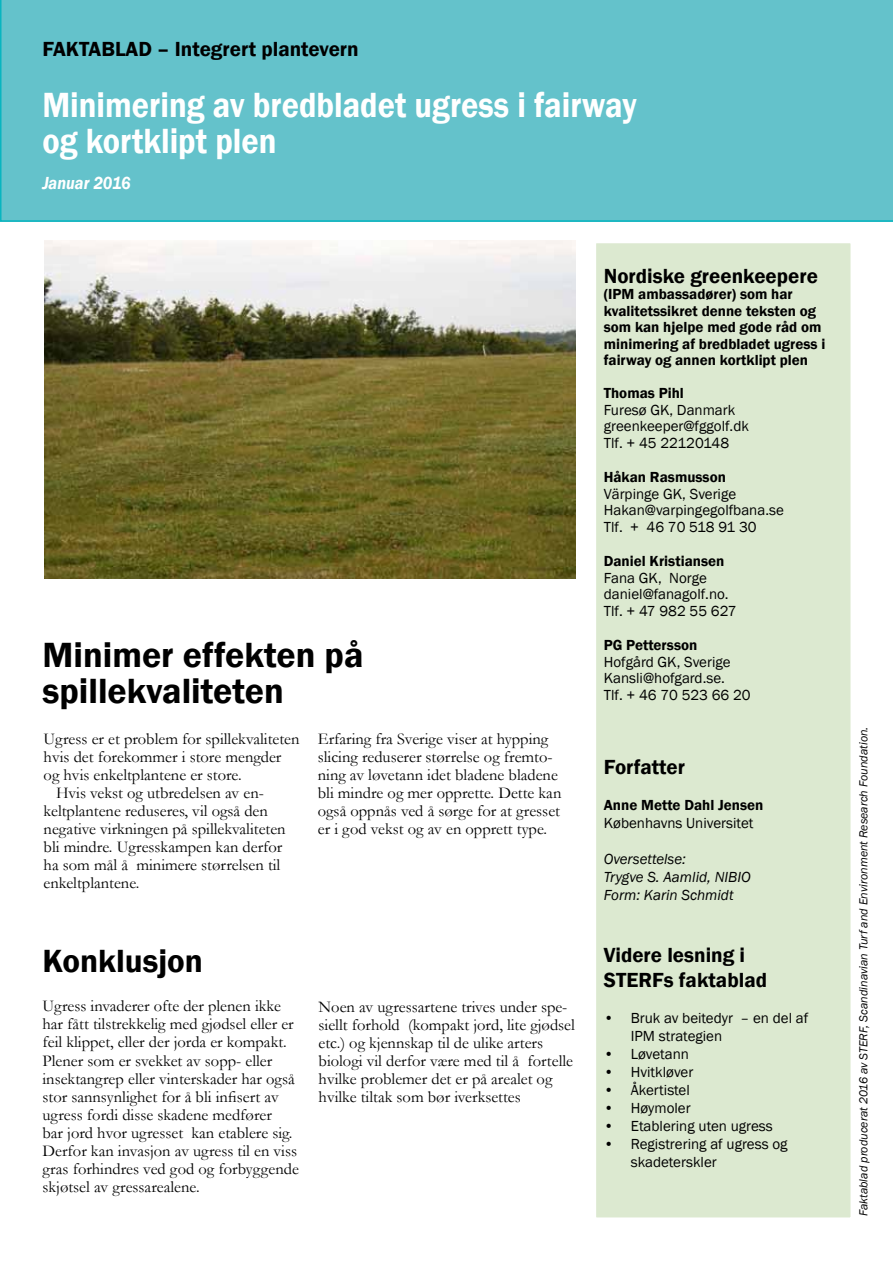
<style>
.page{position:relative;width:893px;height:1263px;background:#fff}
.page>*{position:absolute;margin:0;border:0;box-sizing:border-box;transform-origin:0 0}
.t1{font:600 36px/36px "Franklin Gothic";color:#fff;scale:.9 1}
.t2{font:600 36px/36px "Franklin Gothic";color:#000}
.t3{font:600 33px "Franklin Gothic";color:#000}
.t4{font:600 21px/25.2px "Franklin Gothic";color:#000}
.t5{font:italic 600 18px "Franklin Gothic";color:#fff;scale:.9 1}
.t6{font:16.5px/18px "Garamond";color:#000}
.t7{font:15px/16.5px "Franklin Gothic";color:#000}
.t8{font:600 15px/16.5px "Franklin Gothic";color:#000}
.t9{font:italic 15px/18px "Franklin Gothic";color:#000}
.t10{font:italic 12px "Franklin Gothic";color:#000}
</style>
<div class="page">
<div style="left:0;top:0;width:893px;height:222px;background:#64c2cb"></div>
<div style="left:593px;top:240px;width:260px;height:980px;background:#dce9d0;border:3px solid #fff"></div>
<img style="left:45px;top:240px;width:531px;height:338px">
<p class="t4" style="left:42px;top:36px;width:318px">Faktablad – Integrert plantevern</p>
<h1 class="t1" style="left:42px;top:87px;width:662px">Minimering av bredbladet ugress i fairway og kortklipt plen</h1>
<p class="t5" style="left:42px;top:171px;width:100px">Januar 2016</p>
<h1 class="t2" style="left:43px;top:638px;width:322px">Minimer effekten på spillekvaliteten</h1>
<p class="t6" style="left:318px;top:730px;width:245px">Erfaring fra Sverige viser at hypping slicing reduserer størrelse og fremto&shy;ning av løvetann idet bladene bladene bli mindre og mer opprette. Dette kan også oppnås ved å sørge for at gresset er i god vekst og av en opprett type.</p>
<p class="t6" style="left:44px;top:730px;width:257px">Ugress er et problem for spillekvaliteten</p>
<p class="t6" style="left:44px;top:748px;width:239px">hvis det forekommer i store mengder</p>
<p class="t6" style="left:44px;top:766px;width:200px">og hvis enkeltplantene er store.</p>
<p class="t6" style="left:56px;top:784px;width:209px">Hvis vekst og utbredelsen av en-</p>
<p class="t6" style="left:44px;top:802px;width:226px">keltplantene reduseres, vil også den</p>
<p class="t6" style="left:44px;top:820px;width:244px">negative virkningen på spillekvaliteten</p>
<p class="t6" style="left:44px;top:838px;width:240px">bli mindre. Ugresskampen kan derfor</p>
<p class="t6" style="left:44px;top:856px;width:238px">ha som mål å minimere størrelsen til</p>
<p class="t6" style="left:44px;top:874px;width:97px">enkeltplantene.</p>
<h2 class="t3" style="left:43px;top:941px;width:162px">Konklusjon</h2>
<p class="t6" style="left:43px;top:997px;width:258px">Ugress invaderer ofte der plenen ikke har fått tilstrekkelig med gjødsel eller er feil klippet, eller der jorda er kompakt.<br>Plener som er svekket av sopp- eller insektangrep eller vinterskader har også stor sannsynlighet for å bli infisert av ugress fordi disse skadene medfører<br>bar jord hvor ugresset kan etablere sig.<br>Derfor kan invasjon av ugress til en viss gras forhindres ved god og forbyggende skjøtsel av gressarealene.</p>
<p class="t6" style="left:319px;top:998px;width:258px">Noen av ugressartene trives under spe&shy;siellt forhold (kompakt jord, lite gjødsel etc.) og kjennskap til de ulike arters biologi vil derfor være med til å fortelle hvilke problemer det er på arealet og hvilke tiltak som bør iverksettes</p>
<p class="t4" style="left:604px;top:263px;width:216px">Nordiske greenkeepere</p>
<p class="t8" style="left:604px;top:286px;width:223px">(IPM ambassadører) som har kvalitetssikret denne teksten og som kan hjelpe med gode råd om minimering af bredbladet ugress i fairway og annen kortklipt plen</p>
<p class="t8" style="left:604px;top:385px;width:82px">Thomas Pihl</p>
<p class="t7" style="left:604px;top:402px;width:147px">Furesø GK, Danmark greenkeeper@fggolf.dk<br>Tlf. + 45 22120148</p>
<p class="t8" style="left:604px;top:469px;width:124px">Håkan Rasmusson</p>
<p class="t7" style="left:604px;top:486px;width:182px">Värpinge GK, Sverige<br>Hakan@varpingegolfbana.se<br>Tlf. + 46 70 518 91 30</p>
<p class="t8" style="left:604px;top:553px;width:122px">Daniel Kristiansen</p>
<p class="t7" style="left:604px;top:570px;width:134px">Fana GK, Norge daniel@fanagolf.no.<br>Tlf. + 47 982 55 627</p>
<p class="t8" style="left:604px;top:637px;width:95px">PG Pettersson</p>
<p class="t7" style="left:604px;top:654px;width:148px">Hofgård GK, Sverige<br>Kansli@hofgard.se.<br>Tlf. + 46 70 523 66 20</p>
<p class="t4" style="left:604px;top:755px;width:83px">Forfatter</p>
<p class="t8" style="left:604px;top:797px;width:161px">Anne Mette Dahl Jensen</p>
<p class="t7" style="left:604px;top:815px;width:151px">Københavns Universitet</p>
<p class="t9" style="left:604px;top:851px;width:148px">Oversettelse:<br>Trygve S. Aamlid, NIBIO<br>Form: Karin Schmidt</p>
<p class="t4" style="left:604px;top:942px;width:165px">Videre lesning i<br>STERFs faktablad</p>
<p class="t7" style="left:631px;top:1009px;width:179px;line-height:18px;text-indent:-27px">• Bruk av beitedyr – en del af<br>IPM strategien</p>
<p class="t7" style="left:604px;top:1046px;width:87px">• Løvetann</p>
<p class="t7" style="left:604px;top:1064px;width:91px">• Hvitkløver</p>
<p class="t7" style="left:604px;top:1082px;width:88px">• Åkertistel</p>
<p class="t7" style="left:604px;top:1100px;width:88px">• Høymoler</p>
<p class="t7" style="left:604px;top:1118px;width:171px">• Etablering uten ugress</p>
<p class="t7" style="left:631px;top:1135px;width:158px;line-height:18px;text-indent:-27px">• Registrering af ugress og skadeterskler</p>
<p class="t10" style="left:856px;top:1216px;width:491px;rotate:-90deg">Faktablad producerat 2016 av STERF, Scandinavian Turf and Environment Research Foundation.</p>
</div>
